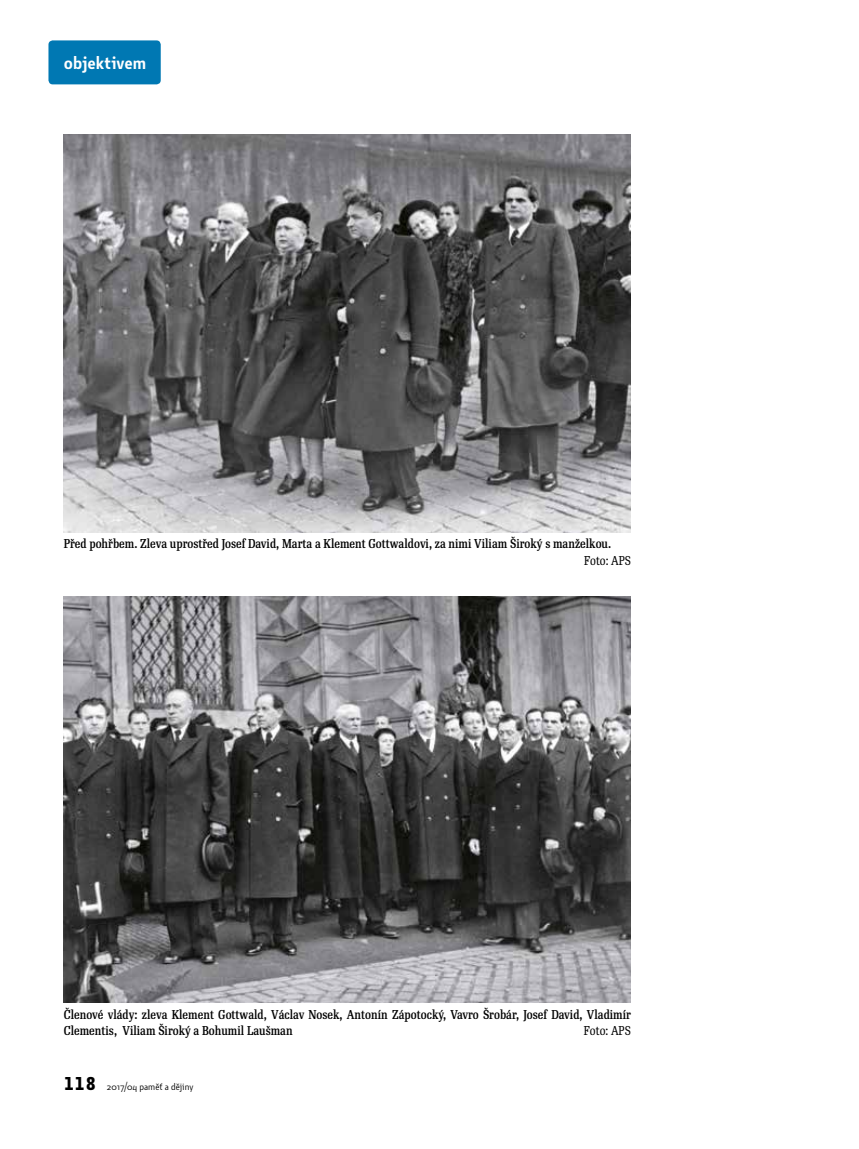
<style>
.page{position:relative;width:859px;height:1149px;background:#fff}
.page>*{position:absolute;margin:0;border:0;box-sizing:border-box;transform-origin:0 0}
.t1{font:600 18px "Botanika Std";color:#fff}
.t2{font:500 12.45px/16.2px "Re Public Std Cond";color:#000}
.t3{font:12.45px "Re Public Std Cond";color:#000}
.t4{font:9.75px "Botanika Std";color:#000}
.s1{font-family:"Botanika Mono";font-weight:700;font-size:18px}
</style>
<div class="page">
<div style="left:48px;top:40px;width:113px;height:44px;background:#0078b3;border-radius:4px"></div>
<img style="left:64px;top:135px;width:567px;height:397px">
<img style="left:64px;top:596px;width:567px;height:405px">
<h1 class="t1" style="left:64px;top:50px;width:84px">objektivem</h1>
<p class="t2" style="left:64px;top:535px;width:549px">Před pohřbem. Zleva uprostřed Josef David, Marta a Klement Gottwaldovi, za nimi Viliam Široký s manželkou.</p>
<p class="t3" style="left:584px;top:552px;width:49px">Foto: APS</p>
<p class="t2" style="left:64px;top:1005px;width:569px">Členové vlády: zleva Klement Gottwald, Václav Nosek, Antonín Zápotocký, Vavro Šrobár, Josef David, Vladimír<br>Clementis, Viliam Široký a Bohumil Laušman</p>
<p class="t3" style="left:584px;top:1022px;width:49px">Foto: APS</p>
<p class="t4" style="left:64px;top:1079px;width:131px"><span class="s1">118</span> 2017/04 paměť a dějiny</p>
</div>
